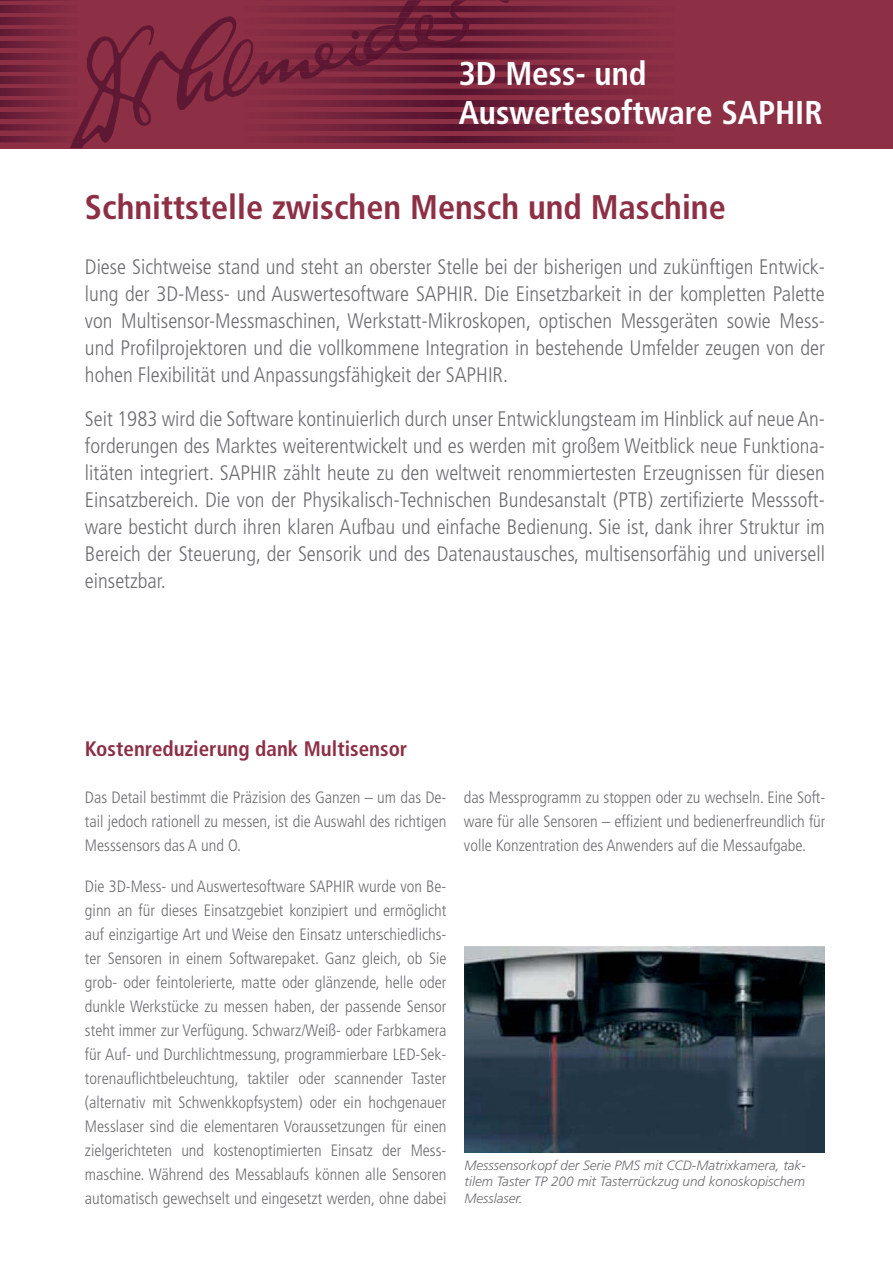
<style>
.page{position:relative;width:893px;height:1263px;background:#fff}
.page>*{position:absolute;margin:0;border:0;box-sizing:border-box;transform-origin:0 0}
.t1{font:700 condensed 34.2px "Frutiger";color:#8d2f45}
.t2{font:700 condensed 33px/39.6px "Frutiger";color:#fff}
.t3{font:300 condensed 21px/27px "Frutiger";color:#6d6e70;text-align:justify}
.t4{font:700 condensed 21px "Frutiger";color:#8d2f45}
.t5{font:300 condensed 16.5px/24px "Frutiger";color:#6d6e70;text-align:justify}
.t6{font:italic 300 13.5px/16.5px "Frutiger";color:#6d6e70;text-align:justify}
</style>
<div class="page">
<div style="left:0;top:0;width:893px;height:148px;background:#8d2f45"></div>
<svg style="left:0;top:112px;width:61px;height:7px"></svg>
<svg style="left:0;top:101px;width:61px;height:6px"></svg>
<svg style="left:0;top:89px;width:61px;height:6px"></svg>
<svg style="left:0;top:77px;width:61px;height:6px"></svg>
<svg style="left:0;top:65px;width:61px;height:6px"></svg>
<svg style="left:0;top:53px;width:61px;height:7px"></svg>
<svg style="left:0;top:41px;width:61px;height:7px"></svg>
<svg style="left:0;top:29px;width:61px;height:7px"></svg>
<svg style="left:0;top:18px;width:61px;height:6px"></svg>
<svg style="left:0;top:6px;width:61px;height:6px"></svg>
<svg style="left:0;top:0;width:61px;height:1px"></svg>
<svg style="left:509px;top:136px;width:128px;height:6px"></svg>
<svg style="left:509px;top:124px;width:128px;height:7px"></svg>
<svg style="left:509px;top:112px;width:128px;height:7px"></svg>
<svg style="left:509px;top:101px;width:128px;height:6px"></svg>
<svg style="left:70px;top:12px;width:439px;height:136px"></svg>
<svg style="left:0;top:124px;width:79px;height:18px"></svg>
<svg style="left:241px;top:89px;width:396px;height:6px"></svg>
<svg style="left:241px;top:77px;width:396px;height:6px"></svg>
<svg style="left:281px;top:0;width:356px;height:12px"></svg>
<svg style="left:241px;top:18px;width:396px;height:53px"></svg>
<img style="left:464px;top:946px;width:361px;height:207px">
<h2 class="t2" style="left:459px;top:56px;width:365px">3D Mess- und<br>Auswertesoftware SAPHIR</h2>
<h1 class="t1" style="left:85px;top:193px;width:642px">Schnittstelle zwischen Mensch und Maschine</h1>
<p class="t3" style="left:85px;top:255px;width:741px">Diese Sichtweise stand und steht an oberster Stelle bei der bisherigen und zukünftigen Entwick&shy;lung der 3D-Mess- und Auswertesoftware SAPHIR. Die Einsetzbarkeit in der kompletten Palette von Multisensor-Messmaschinen, Werkstatt-Mikroskopen, optischen Messgeräten sowie Mess&shy;und Profilprojektoren und die vollkommene Integration in bestehende Umfelder zeugen von der hohen Flexibilität und Anpassungsfähigkeit der SAPHIR.</p>
<p class="t3" style="left:85px;top:407px;width:741px">Seit 1983 wird die Software kontinuierlich durch unser Entwicklungsteam im Hinblick auf neue An&shy;forderungen des Marktes weiterentwickelt und es werden mit großem Weitblick neue Funktiona&shy;litäten integriert. SAPHIR zählt heute zu den weltweit renommiertesten Erzeugnissen für diesen Einsatzbereich. Die von der Physikalisch-Technischen Bundesanstalt (PTB) zertifizierte Messsoft&shy;ware besticht durch ihren klaren Aufbau und einfache Bedienung. Sie ist, dank ihrer Struktur im Bereich der Steuerung, der Sensorik und des Datenaustausches, multisensorfähig und universell einsetzbar.</p>
<p class="t4" style="left:85px;top:740px;width:324px">Kostenreduzierung dank Multisensor</p>
<p class="t5" style="left:85px;top:787px;width:363px">Das Detail bestimmt die Präzision des Ganzen – um das De&shy;tail jedoch rationell zu messen, ist die Auswahl des richtigen Messsensors das A und O.</p>
<p class="t5" style="left:85px;top:876px;width:363px">Die 3D-Mess- und Auswertesoftware SAPHIR wurde von Be&shy;ginn an für dieses Einsatzgebiet konzipiert und ermöglicht auf einzigartige Art und Weise den Einsatz unterschiedlichs&shy;ter Sensoren in einem Softwarepaket. Ganz gleich, ob Sie grob- oder feintolerierte, matte oder glänzende, helle oder dunkle Werkstücke zu messen haben, der passende Sensor steht immer zur Verfügung. Schwarz/Weiß- oder Farbkamera für Auf- und Durchlichtmessung, programmierbare LED-Sek&shy;torenauflichtbeleuchtung, taktiler oder scannender Taster (alternativ mit Schwenkkopfsystem) oder ein hochgenauer Messlaser sind die elementaren Voraussetzungen für einen zielgerichteten und kostenoptimierten Einsatz der Mess&shy;maschine. Während des Messablaufs können alle Sensoren automatisch gewechselt und eingesetzt werden, ohne dabei</p>
<p class="t5" style="left:464px;top:787px;width:363px">das Messprogramm zu stoppen oder zu wechseln. Eine Soft&shy;ware für alle Sensoren – effizient und bedienerfreundlich für volle Konzentration des Anwenders auf die Messaufgabe.</p>
<p class="t6" style="left:464px;top:1158px;width:343px">Messsensorkopf der Serie PMS mit CCD-Matrixkamera, tak&shy;tilem Taster TP 200 mit Tasterrückzug und konoskopischem Messlaser.</p>
</div>
